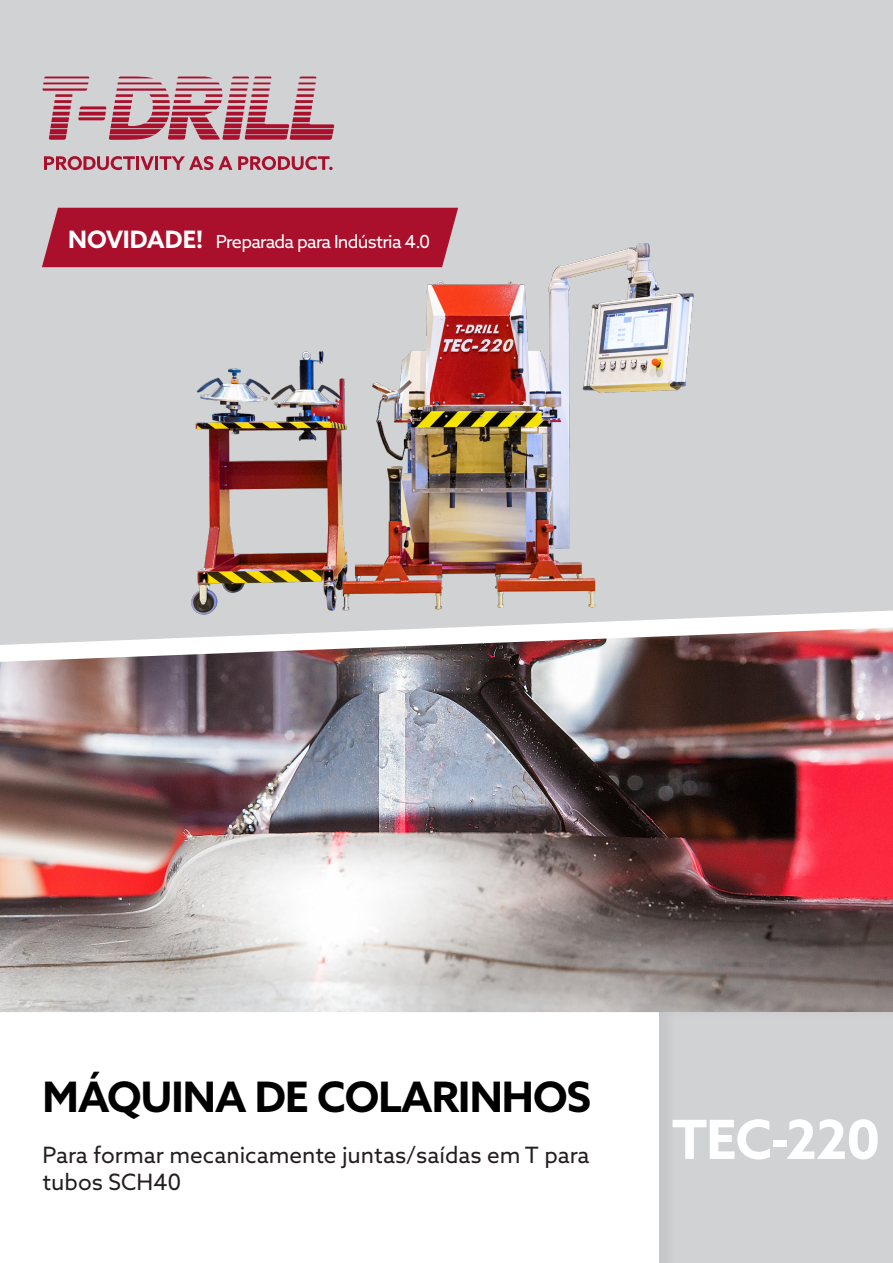
<style>
.page{position:relative;width:893px;height:1263px;background:#fff}
.page>*{position:absolute;margin:0;border:0;box-sizing:border-box;transform-origin:0 0}
.t1{font:700 54px "Azo Sans";letter-spacing:-.02em;color:#fff}
.t2{font:700 42px "Azo Sans";letter-spacing:-.02em;color:#000}
.t3{font:22.5px/27px "Azo Sans";color:#231f20}
.t4{font:18px "Azo Sans";letter-spacing:-.04em;color:#fff}
.s1{font-weight:700;font-size:24px}
</style>
<div class="page">
<img style="left:0;top:645px;width:893px;height:367px">
<div style="left:0;top:0;width:893px;height:645px;background:#d1d2d4"></div>
<div style="left:646px;top:1010px;width:247px;height:253px;background:#231f20;opacity:.07"></div>
<img style="left:69px;top:194px;width:758px;height:506px">
<svg style="left:43px;top:77px;width:291px;height:63px;background:#c28c97"></svg>
<svg style="left:44px;top:156px;width:91px;height:14px"></svg>
<hr style="left:136px;top:156px;width:3px;height:14px;background:#aa0f2b">
<svg style="left:141px;top:156px;width:13px;height:14px"></svg>
<hr style="left:155px;top:156px;width:3px;height:14px;background:#aa0f2b">
<svg style="left:160px;top:156px;width:72px;height:14px"></svg>
<svg style="left:238px;top:156px;width:95px;height:14px"></svg>
<div style="left:42px;top:208px;width:416px;height:59px;background:#aa0f2b"></div>
<p class="t4" style="left:68px;top:230px;width:363px"><span class="s1">NOVIDADE!</span> Preparada para Indústria 4.0</p>
<p class="t2" style="left:43px;top:1069px;width:550px">MÁQUINA DE COLARINHOS</p>
<p class="t3" style="left:43px;top:1141px;width:549px">Para formar mecanicamente juntas/saídas em T para tubos SCH40</p>
<p class="t1" style="left:672px;top:1104px;width:210px">TEC-220</p>
</div>
